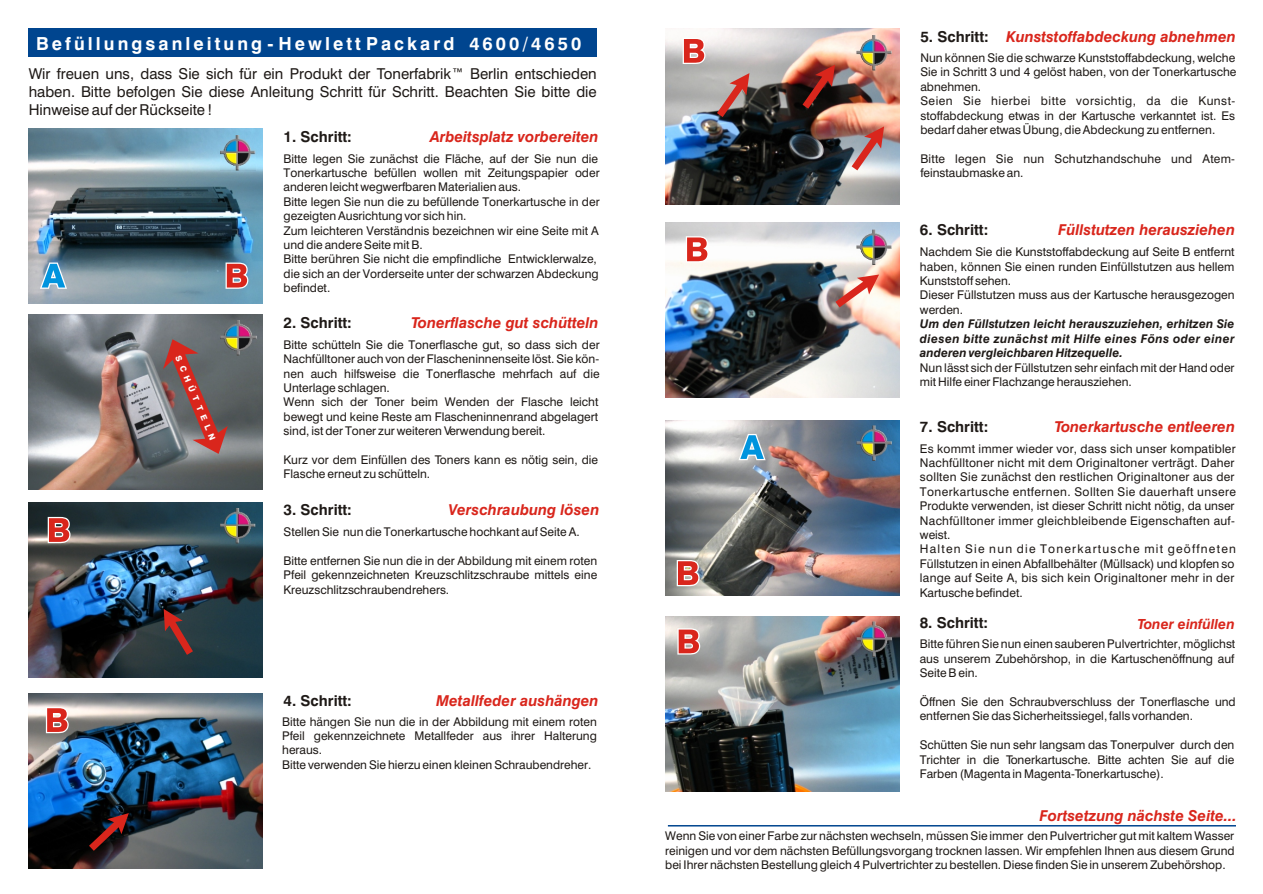
<style>
.page{position:relative;width:1263px;height:894px;background:#fff}
.page>*{position:absolute;margin:0;border:0;box-sizing:border-box;transform-origin:0 0}
.t1{font:700 18px "Swiss 721 BT";letter-spacing:.17em;color:#fff}
.t2{font:italic 700 15px "Swiss 721 BT";color:#d9261c}
.t3{font:15px/18px "Swiss 721 BT";color:#1f1a17;text-align:justify}
.t4{font:700 15px "Swiss 721 BT";color:#1f1a17}
.t5{font:italic 700 13.95px "Swiss 721 BT";color:#d9261c}
.t6{font:12px/14.4px "Swiss 721 BT";color:#1f1a17}
.t7{font:12px/14.4px "Swiss 721 BT";letter-spacing:.02em;color:#1f1a17}
.t8{font:italic 700 12px/14.4px "Swiss 721 BT";color:#1f1a17;text-align:justify}
.t9{font:800 8.25px "Swiss 721 BT";color:#fff}
</style>
<div class="page">
<img style="left:666px;top:616px;width:234px;height:176px">
<img style="left:666px;top:420px;width:234px;height:175px">
<img style="left:666px;top:222px;width:234px;height:176px">
<img style="left:666px;top:29px;width:234px;height:175px">
<img style="left:29px;top:502px;width:234px;height:176px">
<img style="left:29px;top:314px;width:234px;height:176px">
<img style="left:29px;top:128px;width:234px;height:175px">
<div style="left:29px;top:29px;width:568px;height:28px;background:#00458f"></div>
<svg style="left:40px;top:263px;width:27px;height:26px"></svg>
<svg style="left:226px;top:263px;width:22px;height:26px"></svg>
<img style="left:220px;top:136px;width:35px;height:35px">
<img style="left:220px;top:508px;width:35px;height:35px">
<img style="left:856px;top:35px;width:35px;height:35px">
<img style="left:856px;top:426px;width:35px;height:35px">
<img style="left:856px;top:621px;width:35px;height:35px">
<img style="left:856px;top:229px;width:35px;height:35px">
<svg style="left:739px;top:434px;width:27px;height:26px"></svg>
<hr style="left:668px;top:825px;width:568px;height:2px;background:#00458f">
<img style="left:221px;top:321px;width:35px;height:35px">
<svg style="left:163px;top:339px;width:65px;height:115px;background:#885e5d"></svg>
<svg style="left:48px;top:517px;width:23px;height:26px"></svg>
<svg style="left:683px;top:38px;width:22px;height:26px"></svg>
<svg style="left:686px;top:236px;width:23px;height:26px"></svg>
<svg style="left:677px;top:560px;width:23px;height:26px"></svg>
<svg style="left:677px;top:628px;width:23px;height:27px"></svg>
<img style="left:29px;top:693px;width:234px;height:175px">
<svg style="left:43px;top:704px;width:26px;height:29px"></svg>
<svg style="left:164px;top:609px;width:29px;height:46px"></svg>
<svg style="left:89px;top:813px;width:40px;height:38px;background:#441819"></svg>
<svg style="left:717px;top:73px;width:32px;height:44px"></svg>
<svg style="left:803px;top:65px;width:32px;height:44px"></svg>
<svg style="left:852px;top:126px;width:32px;height:44px"></svg>
<svg style="left:835px;top:275px;width:44px;height:32px"></svg>
<h1 class="t1" style="left:36px;top:36px;width:547px">Befüllungsanleitung - Hewlett Packard 4600/4650</h1>
<p class="t3" style="left:29px;top:66px;width:570px">Wir freuen uns, dass Sie sich für ein Produkt der Tonerfabrik™ Berlin entschieden haben. Bitte befolgen Sie diese Anleitung Schritt für Schritt. Beachten Sie bitte die Hinweise auf der Rückseite !</p>
<p class="t9" style="left:181px;top:355px;width:92px;rotate:67deg">SCHÜTTELN</p>
<p class="t4" style="left:284px;top:130px;width:70px">1. Schritt:</p>
<p class="t6" style="left:284px;top:152px;width:318px">Bitte legen Sie zunächst die Fläche, auf der Sie nun die Tonerkartusche befüllen wollen mit Zeitungspapier oder anderen leicht wegwerfbaren Materialien aus.<br>Bitte legen Sie nun die zu befüllende Tonerkartusche in der gezeigten Ausrichtung vor sich hin.<br>Zum leichteren Verständnis bezeichnen wir eine Seite mit A und die andere Seite mit B.<br>Bitte berühren Sie nicht die empfindliche Entwicklerwalze, die sich an der Vorderseite unter der schwarzen Abdeckung befindet.</p>
<p class="t2" style="left:430px;top:130px;width:170px">Arbeitsplatz vorbereiten</p>
<p class="t2" style="left:411px;top:316px;width:189px">Tonerflasche gut schütteln</p>
<p class="t4" style="left:284px;top:316px;width:70px">2. Schritt:</p>
<p class="t6" style="left:284px;top:338px;width:318px">Bitte schütteln Sie die Tonerflasche gut, so dass sich der Nachfülltoner auch von der Flascheninnenseite löst. Sie kön&shy;nen auch hilfsweise die Tonerflasche mehrfach auf die Unterlage schlagen.<br>Wenn sich der Toner beim Wenden der Flasche leicht bewegt und keine Reste am Flascheninnenrand abgelagert sind, ist der Toner zur weiteren Verwendung bereit.</p>
<p class="t6" style="left:284px;top:454px;width:316px">Kurz vor dem Einfüllen des Toners kann es nötig sein, die<br>Flasche erneut zu schütteln.</p>
<p class="t2" style="left:449px;top:504px;width:152px">Verschraubung lösen</p>
<p class="t4" style="left:284px;top:504px;width:70px">3. Schritt:</p>
<p class="t6" style="left:284px;top:526px;width:298px">Stellen Sie nun die Tonerkartusche hochkant auf Seite A.</p>
<p class="t6" style="left:284px;top:555px;width:315px;text-align:justify">Bitte entfernen Sie nun die in der Abbildung mit einem roten Pfeil gekennzeichneten Kreuzschlitzschraube mittels eine Kreuzschlitzschraubendrehers.</p>
<p class="t2" style="left:436px;top:694px;width:164px">Metallfeder aushängen</p>
<p class="t4" style="left:284px;top:694px;width:70px">4. Schritt:</p>
<p class="t6" style="left:282px;top:715px;width:316px">Bitte hängen Sie nun die in der Abbildung mit einem roten Pfeil gekennzeichnete Metallfeder aus ihrer Halterung heraus.<br>Bitte verwenden Sie hierzu einen kleinen Schraubendreher.</p>
<p class="t4" style="left:920px;top:31px;width:70px">5. Schritt:</p>
<p class="t6" style="left:920px;top:52px;width:318px">Nun können Sie die schwarze Kunststoffabdeckung, welche Sie in Schritt 3 und 4 gelöst haben, von der Tonerkartusche abnehmen.<br>Seien Sie hierbei bitte vorsichtig, da die Kunst&shy;stoffabdeckung etwas in der Kartusche verkanntet ist. Es bedarf daher etwas Übung, die Abdeckung zu entfernen.</p>
<p class="t7" style="left:920px;top:152px;width:316px">Bitte legen Sie nun Schutzhandschuhe und Atem&shy;feinstaubmaske an.</p>
<p class="t2" style="left:1006px;top:31px;width:231px">Kunststoffabdeckung abnehmen</p>
<p class="t2" style="left:1058px;top:224px;width:178px">Füllstutzen herausziehen</p>
<p class="t4" style="left:920px;top:224px;width:70px">6. Schritt:</p>
<p class="t6" style="left:920px;top:246px;width:316px">Nachdem Sie die Kunststoffabdeckung auf Seite B entfernt haben, können Sie einen runden Einfüllstutzen aus hellem Kunststoff sehen.<br>Dieser Füllstutzen muss aus der Kartusche herausgezogen werden.</p>
<p class="t8" style="left:920px;top:318px;width:316px">Um den Füllstutzen leicht herauszuziehen, erhitzen Sie diesen bitte zunächst mit Hilfe eines Föns oder einer anderen vergleichbaren Hitzequelle.</p>
<p class="t6" style="left:920px;top:361px;width:316px">Nun lässt sich der Füllstutzen sehr einfach mit der Hand oder mit Hilfe einer Flachzange herausziehen.</p>
<p class="t4" style="left:920px;top:420px;width:70px">7. Schritt:</p>
<p class="t7" style="left:920px;top:442px;width:318px">Es kommt immer wieder vor, dass sich unser kompatibler Nachfülltoner nicht mit dem Originaltoner verträgt. Daher sollten Sie zunächst den restlichen Originaltoner aus der Tonerkartusche entfernen. Sollten Sie dauerhaft unsere Produkte verwenden, ist dieser Schritt nicht nötig, da unser Nachfülltoner immer gleichbleibende Eigenschaften auf&shy;weist.<br>Halten Sie nun die Tonerkartusche mit geöffneten Füllstutzen in einen Abfallbehälter (Müllsack) und klopfen so lange auf Seite A, bis sich kein Originaltoner mehr in der Kartusche befindet.</p>
<p class="t2" style="left:1054px;top:420px;width:182px">Tonerkartusche entleeren</p>
<p class="t4" style="left:920px;top:617px;width:70px">8. Schritt:</p>
<p class="t6" style="left:920px;top:638px;width:317px;text-align:justify">Bitte führen Sie nun einen sauberen Pulvertrichter, möglichst aus unserem Zubehörshop, in die Kartuschenöffnung auf Seite B ein.</p>
<p class="t6" style="left:920px;top:696px;width:318px">Öffnen Sie den Schraubverschluss der Tonerflasche und entfernen Sie das Sicherheitssiegel, falls vorhanden.</p>
<p class="t6" style="left:920px;top:739px;width:316px;text-align:justify">Schütten Sie nun sehr langsam das Tonerpulver durch den Trichter in die Tonerkartusche. Bitte achten Sie auf die Farben (Magenta in Magenta-Tonerkartusche).</p>
<p class="t5" style="left:1138px;top:618px;width:99px">Toner einfüllen</p>
<p class="t2" style="left:1040px;top:809px;width:199px">Fortsetzung nächste Seite...</p>
<p class="t6" style="left:665px;top:830px;width:571px;text-align:justify">Wenn Sie von einer Farbe zur nächsten wechseln, müssen Sie immer den Pulvertricher gut mit kaltem Wasser reinigen und vor dem nächsten Befüllungsvorgang trocknen lassen. Wir empfehlen Ihnen aus diesem Grund bei Ihrer nächsten Bestellung gleich 4 Pulvertrichter zu bestellen. Diese finden Sie in unserem Zubehörshop.</p>
</div>
